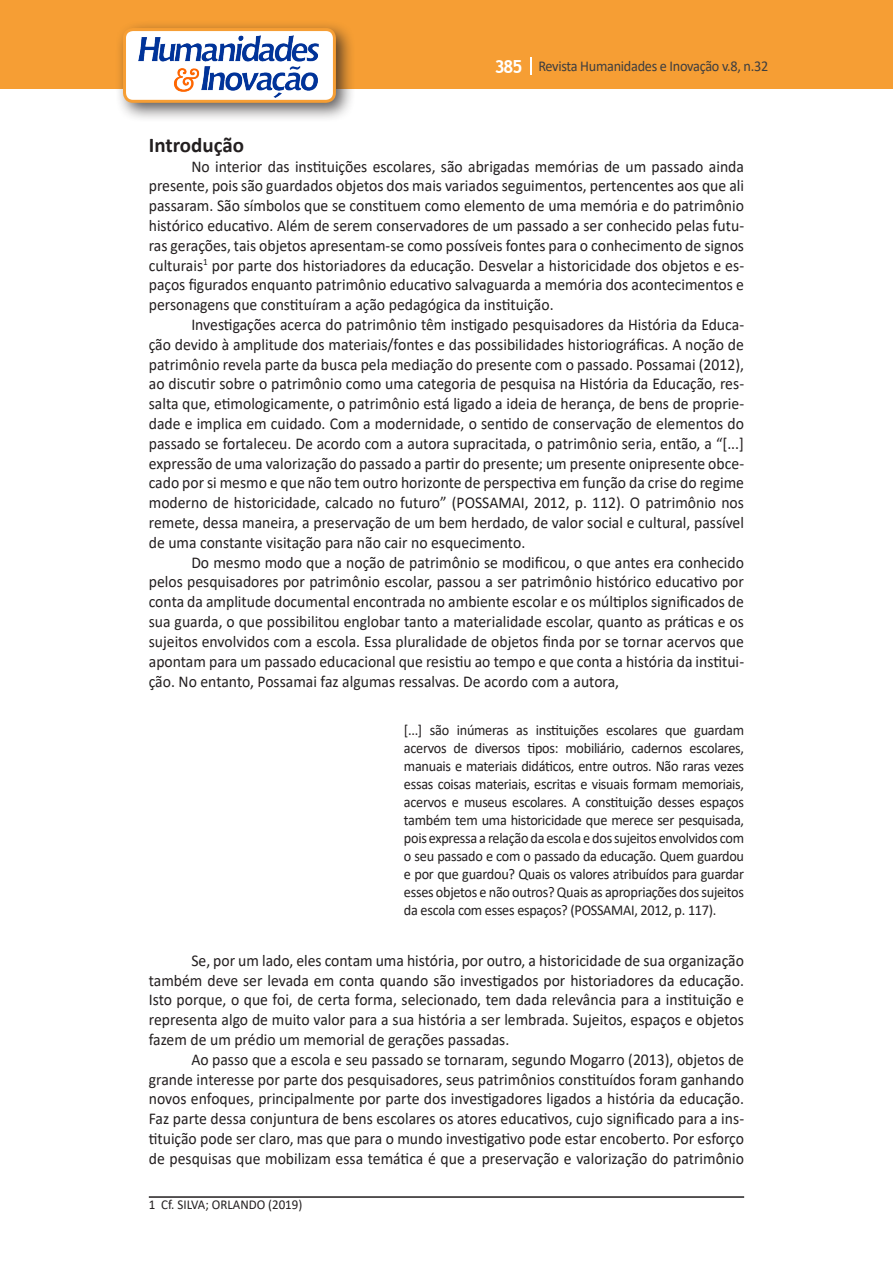
<style>
.page{position:relative;width:893px;height:1263px;background:#fff}
.page>*{position:absolute;margin:0;border:0;box-sizing:border-box;transform-origin:0 0}
.Titulo_2{font:700 21px "Calibri";color:#231f20}
.Texto{font:16.5px/19.8px "Calibri";color:#231f20;text-align:justify;scale:.95 1}
.citacao{font:15px/18px "Calibri";letter-spacing:-.02em;color:#231f20;text-align:justify;scale:.95 1}
.t1{font:15px "Calibri";letter-spacing:-.02em;color:#3e3e3f;scale:.95 1}
.Rodapé{font:13.5px "Calibri";color:#231f20;scale:.96 1}
.s1{font-family:"Trebuchet MS";font-weight:700;font-size:18px;color:#fff}
</style>
<div class="page">
<div style="left:0;top:0;width:893px;height:88px;background:#f69e34"></div>
<svg style="left:530px;top:57px;width:2px;height:18px"></svg>
<div style="left:115px;top:20px;width:241px;height:103px;background:#231f20;opacity:.75"></div>
<div style="left:125px;top:30px;width:209px;height:71px;background:#fff;border-radius:9px"></div>
<img style="left:138px;top:35px;width:181px;height:62px">
<div style="left:123px;top:28px;width:213px;height:75px;border:3px solid #f69e34;border-radius:9px"></div>
<hr style="left:149px;top:1196px;width:595px;height:2px;background:#231f20">
<p class="t1" style="left:495px;top:56px;width:290px"><span class="s1">385</span> Revista Humanidades e Inovação v.8, n.32</p>
<p class="Titulo_2" style="left:149px;top:130px;width:97px">Introdução</p>
<p class="Texto" style="left:149px;top:156px;width:628px;text-indent:43px">No interior das instituições escolares, são abrigadas memórias de um passado ainda presente, pois são guardados objetos dos mais variados seguimentos, pertencentes aos que ali passaram. São símbolos que se constituem como elemento de uma memória e do patrimônio histórico educativo. Além de serem conservadores de um passado a ser conhecido pelas futu&shy;ras gerações, tais objetos apresentam-se como possíveis fontes para o conhecimento de signos culturais<sup>1</sup> por parte dos historiadores da educação. Desvelar a historicidade dos objetos e es&shy;paços figurados enquanto patrimônio educativo salvaguarda a memória dos acontecimentos e personagens que constituíram a ação pedagógica da instituição.</p>
<p class="Texto" style="left:149px;top:314px;width:628px;text-indent:43px">Investigações acerca do patrimônio têm instigado pesquisadores da História da Educa&shy;ção devido à amplitude dos materiais/fontes e das possibilidades historiográficas. A noção de patrimônio revela parte da busca pela mediação do presente com o passado. Possamai (2012), ao discutir sobre o patrimônio como uma categoria de pesquisa na História da Educação, res&shy;salta que, etimologicamente, o patrimônio está ligado a ideia de herança, de bens de proprie&shy;dade e implica em cuidado. Com a modernidade, o sentido de conservação de elementos do passado se fortaleceu. De acordo com a autora supracitada, o patrimônio seria, então, a “[...] expressão de uma valorização do passado a partir do presente; um presente onipresente obce&shy;cado por si mesmo e que não tem outro horizonte de perspectiva em função da crise do regime moderno de historicidade, calcado no futuro” (POSSAMAI, 2012, p. 112). O patrimônio nos remete, dessa maneira, a preservação de um bem herdado, de valor social e cultural, passível de uma constante visitação para não cair no esquecimento.</p>
<p class="Texto" style="left:149px;top:552px;width:628px;text-indent:43px">Do mesmo modo que a noção de patrimônio se modificou, o que antes era conhecido pelos pesquisadores por patrimônio escolar, passou a ser patrimônio histórico educativo por conta da amplitude documental encontrada no ambiente escolar e os múltiplos significados de sua guarda, o que possibilitou englobar tanto a materialidade escolar, quanto as práticas e os sujeitos envolvidos com a escola. Essa pluralidade de objetos finda por se tornar acervos que apontam para um passado educacional que resistiu ao tempo e que conta a história da institui&shy;ção. No entanto, Possamai faz algumas ressalvas. De acordo com a autora,</p>
<p class="citacao" style="left:404px;top:721px;width:360px">[...] são inúmeras as instituições escolares que guardam acervos de diversos tipos: mobiliário, cadernos escolares, manuais e materiais didáticos, entre outros. Não raras vezes essas coisas materiais, escritas e visuais formam memoriais, acervos e museus escolares. A constituição desses espaços também tem uma historicidade que merece ser pesquisada, pois expressa a relação da escola e dos sujeitos envolvidos com o seu passado e com o passado da educação. Quem guardou e por que guardou? Quais os valores atribuídos para guardar esses objetos e não outros? Quais as apropriações dos sujeitos da escola com esses espaços? (POSSAMAI, 2012, p. 117).</p>
<p class="Texto" style="left:149px;top:950px;width:628px;text-indent:43px">Se, por um lado, eles contam uma história, por outro, a historicidade de sua organização também deve ser levada em conta quando são investigados por historiadores da educação.<br>Isto porque, o que foi, de certa forma, selecionado, tem dada relevância para a instituição e representa algo de muito valor para a sua história a ser lembrada. Sujeitos, espaços e objetos fazem de um prédio um memorial de gerações passadas.</p>
<p class="Texto" style="left:149px;top:1049px;width:628px;text-indent:43px">Ao passo que a escola e seu passado se tornaram, segundo Mogarro (2013), objetos de grande interesse por parte dos pesquisadores, seus patrimônios constituídos foram ganhando novos enfoques, principalmente por parte dos investigadores ligados a história da educação.<br>Faz parte dessa conjuntura de bens escolares os atores educativos, cujo significado para a ins&shy;tituição pode ser claro, mas que para o mundo investigativo pode estar encoberto. Por esforço de pesquisas que mobilizam essa temática é que a preservação e valorização do patrimônio</p>
<p class="Rodapé" style="left:149px;top:1195px;width:161px">1 Cf. SILVA; ORLANDO (2019)</p>
</div>
